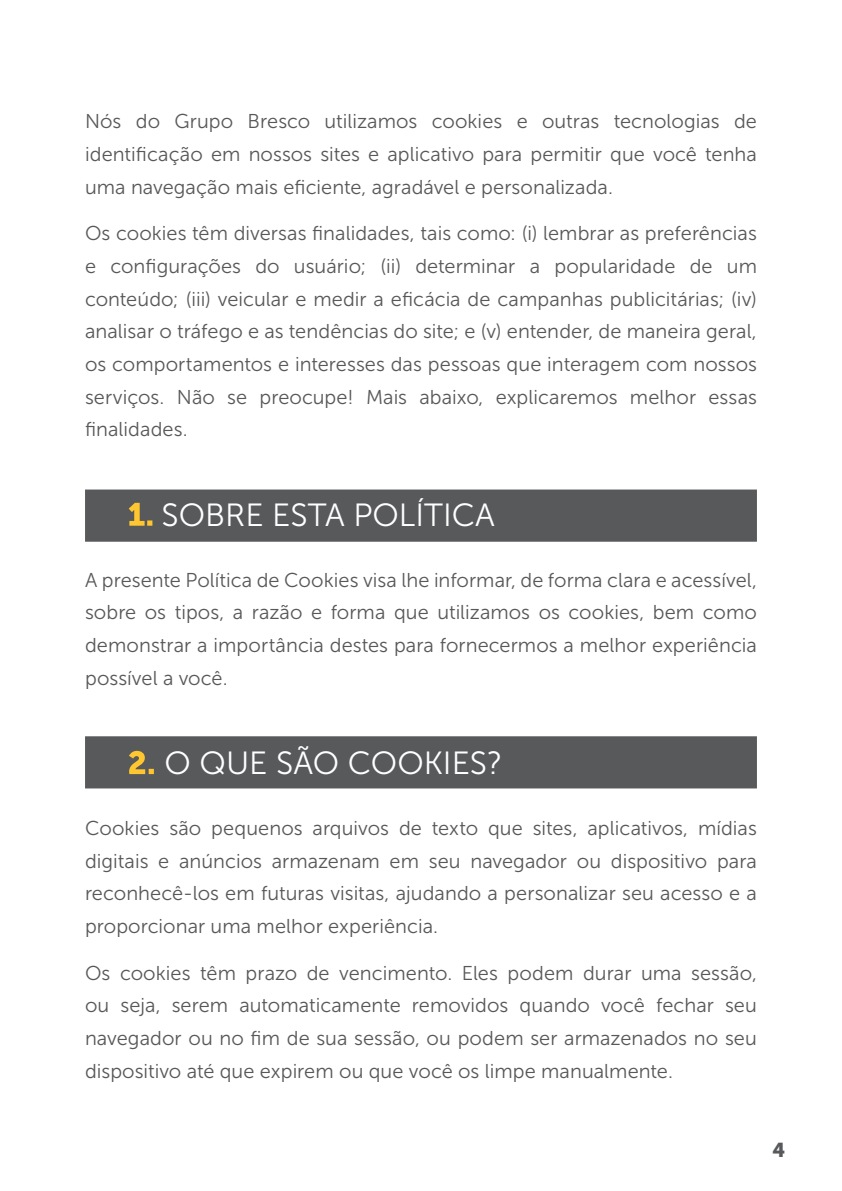
<style>
.page{position:relative;width:842px;height:1191px;background:#fff}
.page>*{position:absolute;margin:0;border:0;box-sizing:border-box;transform-origin:0 0}
.t1{font:32px "Museo Sans 300";color:#fff}
.t2{font:20px/32.6px "Museo Sans 300";letter-spacing:.005em;color:#58585a;text-align:justify}
.t3{font:20px "Museo Sans 900";color:#58595b}
.s1{font-family:"Museo Sans 900"}
</style>
<div class="page">
<div style="left:85px;top:489px;width:672px;height:53px;background:#58595b"></div>
<div style="left:85px;top:736px;width:672px;height:52px;background:#58595b"></div>
<p class="t2" style="left:85px;top:105px;width:673px">Nós do Grupo Bresco utilizamos cookies e outras tecnologias de identificação em nossos sites e aplicativo para permitir que você tenha uma navegação mais eficiente, agradável e personalizada.</p>
<p class="t2" style="left:85px;top:217px;width:673px">Os cookies têm diversas finalidades, tais como: (i) lembrar as preferências e configurações do usuário; (ii) determinar a popularidade de um conteúdo; (iii) veicular e medir a eficácia de campanhas publicitárias; (iv) analisar o tráfego e as tendências do site; e (v) entender, de maneira geral, os comportamentos e interesses das pessoas que interagem com nossos serviços. Não se preocupe! Mais abaixo, explicaremos melhor essas finalidades.</p>
<h1 class="t1" style="left:128px;top:497px;width:369px"><span class="s1">1.</span> SOBRE ESTA POLÍTICA</h1>
<p class="t2" style="left:85px;top:563px;width:673px">A presente Política de Cookies visa lhe informar, de forma clara e acessível, sobre os tipos, a razão e forma que utilizamos os cookies, bem como demonstrar a importância destes para fornecermos a melhor experiência possível a você.</p>
<h1 class="t1" style="left:128px;top:746px;width:376px"><span class="s1">2.</span> O QUE SÃO COOKIES?</h1>
<p class="t2" style="left:85px;top:812px;width:673px">Cookies são pequenos arquivos de texto que sites, aplicativos, mídias digitais e anúncios armazenam em seu navegador ou dispositivo para reconhecê-los em futuras visitas, ajudando a personalizar seu acesso e a proporcionar uma melhor experiência.</p>
<p class="t2" style="left:85px;top:956px;width:673px">Os cookies têm prazo de vencimento. Eles podem durar uma sessão, ou seja, serem automaticamente removidos quando você fechar seu navegador ou no fim de sua sessão, ou podem ser armazenados no seu dispositivo até que expirem ou que você os limpe manualmente.</p>
<p class="t3" style="left:772px;top:1138px;width:14px">4</p>
</div>
